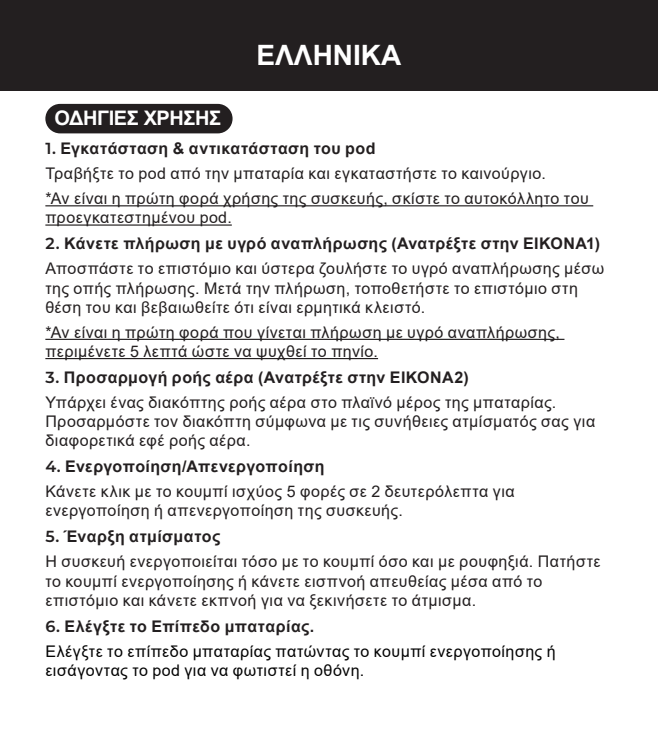
<style>
.page{position:relative;width:658px;height:738px;background:#fff}
.page>*{position:absolute;margin:0;border:0;box-sizing:border-box;transform-origin:0 0}
.t1{font:700 28px "Arial";color:#fff}
.t2{font:700 20px "Arial";letter-spacing:-.02em;color:#fff}
.小标题{font:16px/19.2px "Arial";letter-spacing:.03em;color:#231f20}
.小标题-2{font:700 16px "Arial";letter-spacing:.025em;color:#231f20}
.小标题-3{font:16px/19.2px "Arial";letter-spacing:.03em;color:#030303}
.s1{font-family:"Montserrat";font-weight:600}
</style>
<div class="page">
<hr style="left:45px;top:205px;width:548px;height:1px;background:#231f20">
<hr style="left:45px;top:224px;width:187px;height:1px;background:#231f20">
<hr style="left:45px;top:338px;width:519px;height:2px;background:#231f20">
<hr style="left:45px;top:357px;width:333px;height:2px;background:#231f20">
<div style="left:45px;top:104px;width:187px;height:29px;background:#231f20;border-radius:15px"></div>
<div style="left:0;top:0;width:658px;height:91px;background:#231f20"></div>
<p class="t2" style="left:54px;top:105px;width:168px">ΟΔΗΓΙΕΣ ΧΡΗΣΗΣ</p>
<p class="t1" style="left:256px;top:36px;width:146px">ΕΛΛΗΝΙΚΑ</p>
<p class="小标题-2" style="left:45px;top:138px;width:331px"><span class="s1">1.</span> Εγκατάσταση &amp; αντικατάσταση του pod</p>
<p class="小标题" style="left:45px;top:164px;width:502px">Τραβήξτε το pod από την μπαταρία και εγκαταστήστε το καινούργιο.</p>
<p class="小标题" style="left:45px;top:189px;width:545px">*Αν είναι η πρώτη φορά χρήσης της συσκευής, σκίστε το αυτοκόλλητο του προεγκατεστημένου pod.</p>
<p class="小标题-2" style="left:45px;top:233px;width:556px"><span class="s1">2.</span> Κάνετε πλήρωση με υγρό αναπλήρωσης (Ανατρέξτε στην ΕΙΚΟΝΑ1)</p>
<p class="小标题" style="left:45px;top:259px;width:560px">Αποσπάστε το επιστόμιο και ύστερα ζουλήστε το υγρό αναπλήρωσης μέσω της οπής πλήρωσης. Μετά την πλήρωση, τοποθετήστε το επιστόμιο στη θέση του και βεβαιωθείτε ότι είναι ερμητικά κλειστό.</p>
<p class="小标题" style="left:45px;top:322px;width:516px">*Αν είναι η πρώτη φορά που γίνεται πλήρωση με υγρό αναπλήρωσης, περιμένετε 5 λεπτά ώστε να ψυχθεί το πηνίο.</p>
<p class="小标题-2" style="left:45px;top:366px;width:425px"><span class="s1">3.</span> Προσαρμογή ροής αέρα (Ανατρέξτε στην ΕΙΚΟΝΑ2)</p>
<p class="小标题" style="left:45px;top:392px;width:551px">Υπάρχει ένας διακόπτης ροής αέρα στο πλαϊνό μέρος της μπαταρίας.<br>Προσαρμόστε τον διακόπτη σύμφωνα με τις συνήθειες ατμίσματός σας για διαφορετικά εφέ ροής αέρα.</p>
<p class="小标题-2" style="left:45px;top:456px;width:281px"><span class="s1">4.</span> Ενεργοποίηση/Απενεργοποίηση</p>
<p class="小标题" style="left:45px;top:481px;width:471px">Κάνετε κλικ με το κουμπί ισχύος 5 φορές σε 2 δευτερόλεπτα για ενεργοποίηση ή απενεργοποίηση της συσκευής.</p>
<p class="小标题-2" style="left:45px;top:526px;width:177px"><span class="s1">5.</span> Έναρξη ατμίσματος</p>
<p class="小标题" style="left:45px;top:551px;width:556px">Η συσκευή ενεργοποιείται τόσο με το κουμπί όσο και με ρουφηξιά. Πατήστε το κουμπί ενεργοποίησης ή κάνετε εισπνοή απευθείας μέσα από το επιστόμιο και κάνετε εκπνοή για να ξεκινήσετε το άτμισμα.</p>
<p class="小标题-2" style="left:45px;top:615px;width:270px"><span class="s1">6.</span> Ελέγξτε το Επίπεδο μπαταρίας.</p>
<p class="小标题-3" style="left:45px;top:641px;width:512px">Ελέγξτε το επίπεδο μπαταρίας πατώντας το κουμπί ενεργοποίησης ή εισάγοντας το pod για να φωτιστεί η οθόνη.</p>
</div>
